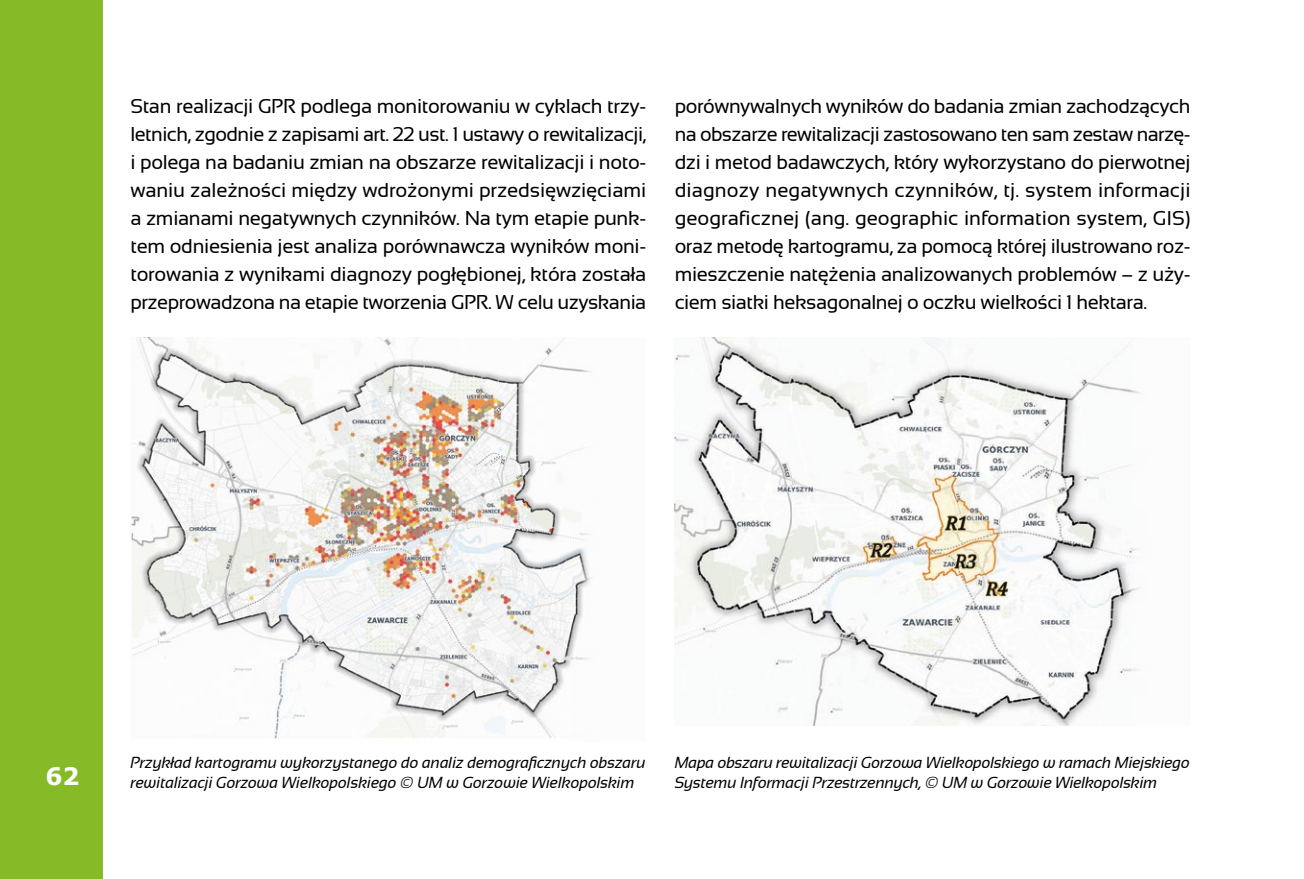
<style>
.page{position:relative;width:1304px;height:879px;background:#fff}
.page>*{position:absolute;margin:0;border:0;box-sizing:border-box;transform-origin:0 0}
.t1{font:700 24px "Verdana";color:#fff}
.txt{font:20px/28px "Sansation";letter-spacing:-.02em;color:#000;text-align:justify}
.podpis_fot{font:italic 16px/20px "Sansation";letter-spacing:-.01em;color:#000}
</style>
<div class="page">
<div style="left:0;top:0;width:102px;height:879px;background:#86ba26"></div>
<img style="left:675px;top:337px;width:466px;height:389px">
<img style="left:131px;top:337px;width:461px;height:402px">
<p class="txt" style="left:130px;top:92px;width:517px">Stan realizacji GPR podlega monitorowaniu w cyklach trzy&shy;letnich, zgodnie z zapisami art. 22 ust. 1 ustawy o rewitalizacji, i polega na badaniu zmian na obszarze rewitalizacji i noto&shy;waniu zależności między wdrożonymi przedsięwzięciami a zmianami negatywnych czynników. Na tym etapie punk&shy;tem odniesienia jest analiza porównawcza wyników moni&shy;torowania z wynikami diagnozy pogłębionej, która została przeprowadzona na etapie tworzenia GPR. W celu uzyskania</p>
<p class="txt" style="left:675px;top:92px;width:517px">porównywalnych wyników do badania zmian zachodzących na obszarze rewitalizacji zastosowano ten sam zestaw narzę&shy;dzi i metod badawczych, który wykorzystano do pierwotnej diagnozy negatywnych czynników, tj. system informacji geograficznej (ang. geographic information system, GIS) oraz metodę kartogramu, za pomocą której ilustrowano roz&shy;mieszczenie natężenia analizowanych problemów – z uży&shy;ciem siatki heksagonalnej o oczku wielkości 1 hektara.</p>
<p class="t1" style="left:45px;top:759px;width:36px">62</p>
<p class="podpis_fot" style="left:130px;top:752px;width:517px">Przykład kartogramu wykorzystanego do analiz demograficznych obszaru rewitalizacji Gorzowa Wielkopolskiego © UM w Gorzowie Wielkopolskim</p>
<p class="podpis_fot" style="left:675px;top:752px;width:517px">Mapa obszaru rewitalizacji Gorzowa Wielkopolskiego w ramach Miejskiego<br>Systemu Informacji Przestrzennych, © UM w Gorzowie Wielkopolskim</p>
</div>
